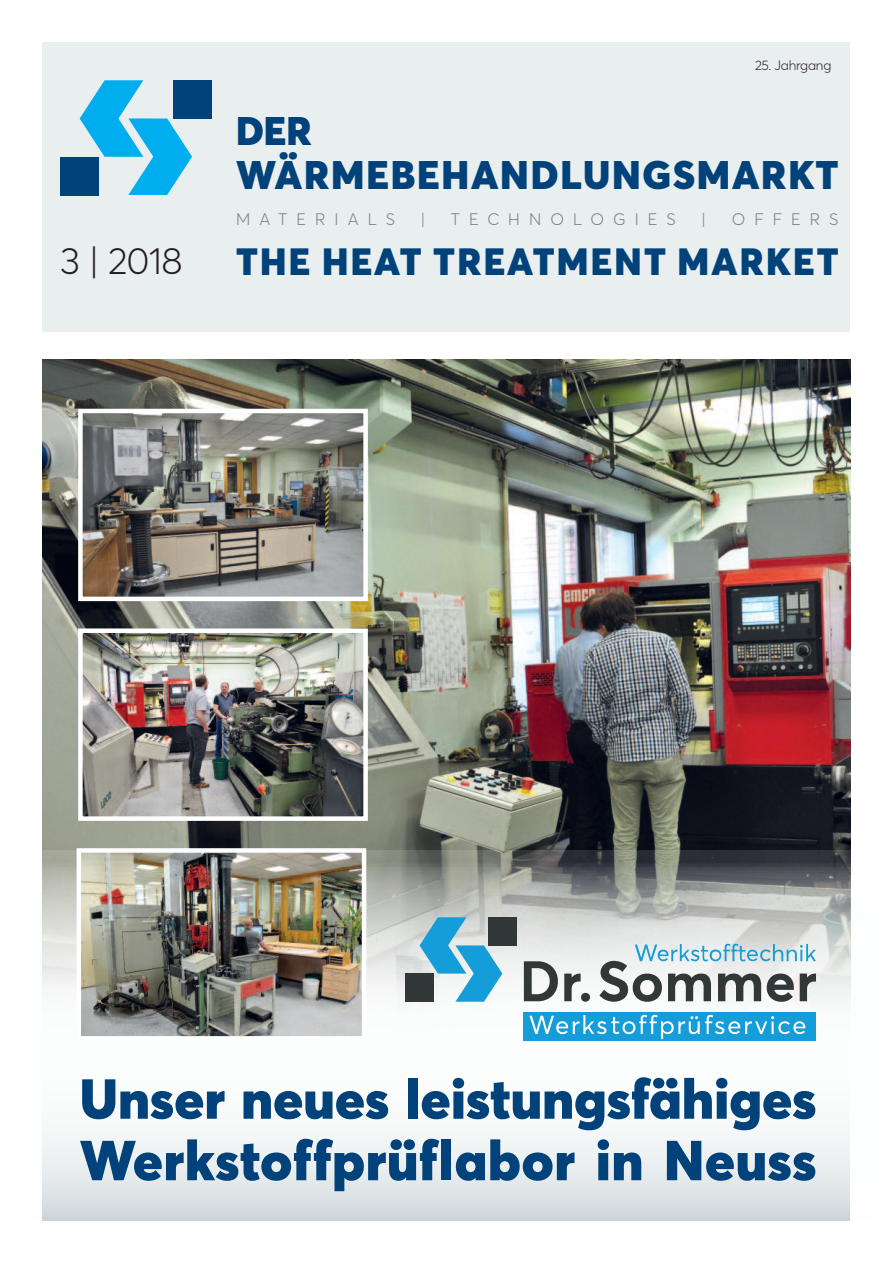
<style>
.page{position:relative;width:893px;height:1263px;background:#fff}
.page>*{position:absolute;margin:0;border:0;box-sizing:border-box;transform-origin:0 0}
.t1{font:900 55.5px/61.5px "Averta PE";color:#004279}
.t2{font:900 39.45px/44.2px "Averta PE";letter-spacing:.045em;color:#004279}
.t3{font:900 37.5px "Averta PE";letter-spacing:.06em;color:#004279}
.t4{font:300 37.5px "Averta PE";color:#231f20}
.t5{font:300 16.5px "Averta PE";letter-spacing:.55em;color:#70858a}
.t6{font:300 13.5px "Averta PE";letter-spacing:-.015em;color:#231f20}
</style>
<div class="page">
<img style="left:43px;top:360px;width:807px;height:490px">
<div style="left:43px;top:43px;width:807px;height:289px;background:#e9eeef"></div>
<svg style="left:42px;top:850px;width:809px;height:370px"></svg>
<svg style="left:420px;top:917px;width:82px;height:85px"></svg>
<svg style="left:524px;top:961px;width:34px;height:40px"></svg>
<svg style="left:564px;top:973px;width:26px;height:29px"></svg>
<svg style="left:599px;top:944px;width:217px;height:58px"></svg>
<div style="left:488px;top:917px;width:28px;height:28px;background:#323738"></div>
<div style="left:405px;top:974px;width:28px;height:28px;background:#323738"></div>
<div style="left:524px;top:1012px;width:292px;height:28px;background:#149dd9"></div>
<svg style="left:529px;top:1015px;width:276px;height:24px"></svg>
<svg style="left:80px;top:80px;width:112px;height:115px"></svg>
<div style="left:173px;top:80px;width:38px;height:38px;background:#004279"></div>
<div style="left:61px;top:157px;width:38px;height:38px;background:#004279"></div>
<img style="left:83px;top:633px;width:280px;height:183px">
<div style="left:78px;top:628px;width:290px;height:193px;border:4px solid #fff"></div>
<img style="left:83px;top:414px;width:280px;height:182px">
<div style="left:78px;top:409px;width:290px;height:192px;border:4px solid #fff"></div>
<img style="left:82px;top:853px;width:279px;height:182px">
<div style="left:77px;top:848px;width:289px;height:192px;border:4px solid #fff"></div>
<p class="t4" style="left:61px;top:246px;width:124px">3 | 2018</p>
<p class="t6" style="left:755px;top:60px;width:78px">25. Jahrgang</p>
<p class="t2" style="left:236px;top:112px;width:604px">DER<br>WÄRMEBEHANDLUNGSMARKT</p>
<p class="t5" style="left:236px;top:213px;width:161px">MATERIALS</p>
<p class="t5" style="left:421px;top:213px;width:6px">|</p>
<p class="t5" style="left:451px;top:213px;width:227px">TECHNOLOGIES</p>
<p class="t5" style="left:702px;top:213px;width:6px">|</p>
<p class="t5" style="left:732px;top:213px;width:108px">OFFERS</p>
<p class="t3" style="left:236px;top:247px;width:604px">THE HEAT TREATMENT MARKET</p>
<p class="t1" style="left:80px;top:1073px;width:738px">Unser neues leistungsfähiges<br>Werkstoffprüflabor in Neuss</p>
</div>
